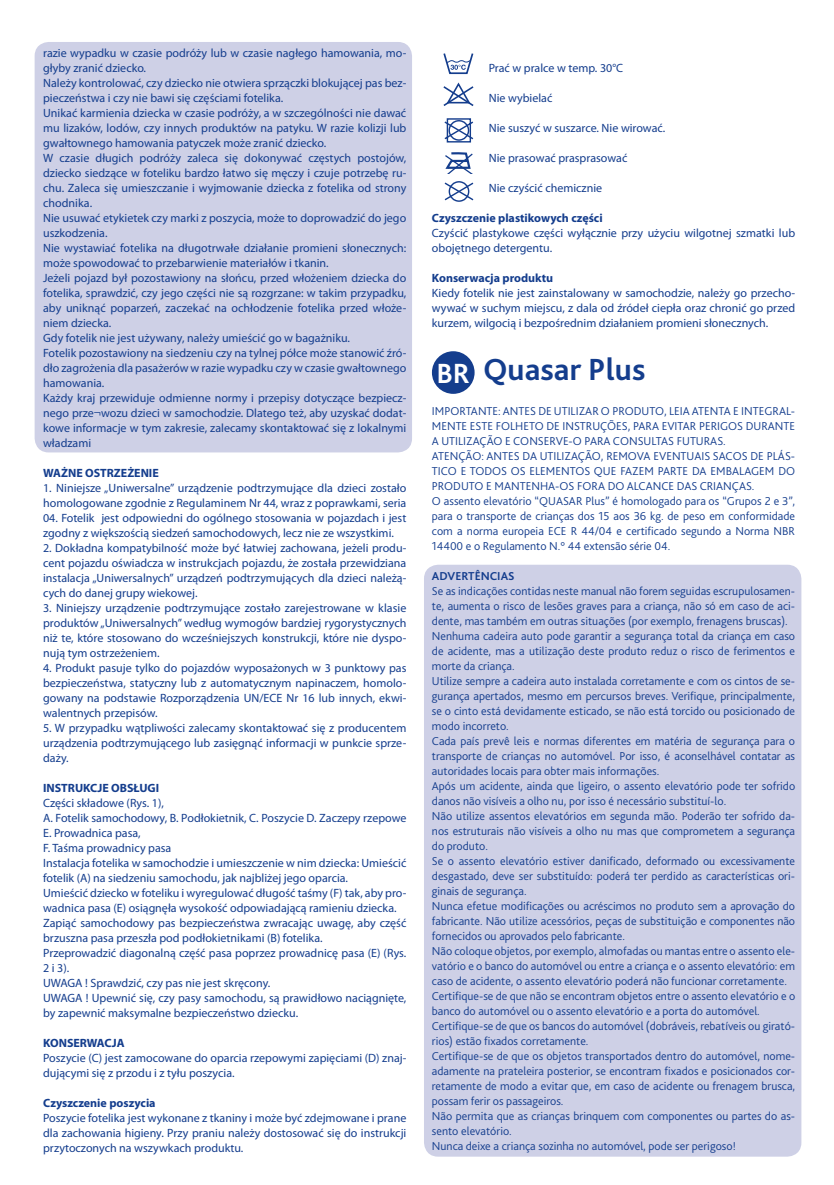
<style>
.page{position:relative;width:834px;height:1185px;background:#fff}
.page>*{position:absolute;margin:0;border:0;box-sizing:border-box;transform-origin:0 0}
.t1{font:700 32px "Bliss 2";color:#143d8d}
.t2{font:12px/15px "Myriad Pro";color:#143d8d}
.t3{font:300 12px/15px "Bliss 2";color:#143d8d}
.t4{font:700 12px "Myriad Pro";color:#143d8d}
.t5{font:700 12px "Bliss 2";color:#143d8d}
</style>
<div class="page">
<div style="left:35px;top:42px;width:377px;height:410px;background:#ced0e6;border-radius:14px"></div>
<div style="left:424px;top:565px;width:377px;height:592px;background:#ced0e6;border-radius:14px"></div>
<svg style="left:443px;top:82px;width:31px;height:24px"></svg>
<svg style="left:445px;top:152px;width:28px;height:21px"></svg>
<svg style="left:444px;top:118px;width:30px;height:25px"></svg>
<svg style="left:444px;top:181px;width:30px;height:21px"></svg>
<svg style="left:443px;top:53px;width:31px;height:22px"></svg>
<div style="left:431px;top:351px;width:43px;height:43px;background:#143d8d;border-radius:50%"></div>
<p class="t2" style="left:43px;top:46px;width:364px">razie wypadku w czasie podróży lub w czasie nagłego hamowania, mo&shy;głyby zranić dziecko.<br>Należy kontrolować, czy dziecko nie otwiera sprzączki blokującej pas bez&shy;pieczeństwa i czy nie bawi się częściami fotelika.<br>Unikać karmienia dziecka w czasie podróży, a w szczególności nie dawać mu lizaków, lodów, czy innych produktów na patyku. W razie kolizji lub gwałtownego hamowania patyczek może zranić dziecko.<br>W czasie długich podróży zaleca się dokonywać częstych postojów, dziecko siedzące w foteliku bardzo łatwo się męczy i czuje potrzebę ru&shy;chu. Zaleca się umieszczanie i wyjmowanie dziecka z fotelika od strony chodnika.<br>Nie usuwać etykietek czy marki z poszycia, może to doprowadzić do jego uszkodzenia.<br>Nie wystawiać fotelika na długotrwałe działanie promieni słonecznych: może spowodować to przebarwienie materiałów i tkanin.<br>Jeżeli pojazd był pozostawiony na słońcu, przed włożeniem dziecka do fotelika, sprawdzić, czy jego części nie są rozgrzane: w takim przypadku, aby uniknąć poparzeń, zaczekać na ochłodzenie fotelika przed włoże&shy;niem dziecka.<br>Gdy fotelik nie jest używany, należy umieścić go w bagażniku.<br>Fotelik pozostawiony na siedzeniu czy na tylnej półce może stanowić źró&shy;dło zagrożenia dla pasażerów w razie wypadku czy w czasie gwałtownego hamowania.<br>Każdy kraj przewiduje odmienne normy i przepisy dotyczące bezpiecz&shy;nego prze¬wozu dzieci w samochodzie. Dlatego też, aby uzyskać dodat&shy;kowe informacje w tym zakresie, zalecamy skontaktować się z lokalnymi władzami</p>
<p class="t4" style="left:43px;top:465px;width:117px">WAŻNE OSTRZEŻENIE</p>
<p class="t2" style="left:43px;top:481px;width:364px">1. Niniejsze „Uniwersalne” urządzenie podtrzymujące dla dzieci zostało homologowane zgodnie z Regulaminem Nr 44, wraz z poprawkami, seria</p>
<p class="t2" style="left:43px;top:511px;width:364px">04. Fotelik jest odpowiedni do ogólnego stosowania w pojazdach i jest zgodny z większością siedzeń samochodowych, lecz nie ze wszystkimi.</p>
<p class="t2" style="left:43px;top:541px;width:364px;text-align:justify">2. Dokładna kompatybilność może być łatwiej zachowana, jeżeli produ&shy;cent pojazdu oświadcza w instrukcjach pojazdu, że została przewidziana instalacja „Uniwersalnych” urządzeń podtrzymujących dla dzieci należą&shy;cych do danej grupy wiekowej.</p>
<p class="t2" style="left:43px;top:601px;width:364px;text-align:justify">3. Niniejszy urządzenie podtrzymujące zostało zarejestrowane w klasie produktów „Uniwersalnych” według wymogów bardziej rygorystycznych niż te, które stosowano do wcześniejszych konstrukcji, które nie dyspo&shy;nują tym ostrzeżeniem.</p>
<p class="t2" style="left:43px;top:661px;width:364px;text-align:justify">4. Produkt pasuje tylko do pojazdów wyposażonych w 3 punktowy pas bezpieczeństwa, statyczny lub z automatycznym napinaczem, homolo&shy;gowany na podstawie Rozporządzenia UN/ECE Nr 16 lub innych, ekwi&shy;walentnych przepisów.</p>
<p class="t2" style="left:43px;top:721px;width:364px;text-align:justify">5. W przypadku wątpliwości zalecamy skontaktować się z producentem urządzenia podtrzymującego lub zasięgnąć informacji w punkcie sprze&shy;daży.</p>
<p class="t4" style="left:43px;top:780px;width:117px">INSTRUKCJE OBSŁUGI</p>
<p class="t2" style="left:43px;top:796px;width:364px">Części składowe (Rys. 1),<br>A. Fotelik samochodowy, B. Podłokietnik, C. Poszycie D. Zaczepy rzepowe E. Prowadnica pasa,<br>F. Taśma prowadnicy pasa<br>Instalacja fotelika w samochodzie i umieszczenie w nim dziecka: Umieścić fotelik (A) na siedzeniu samochodu, jak najbliżej jego oparcia.<br>Umieścić dziecko w foteliku i wyregulować długość taśmy (F) tak, aby pro&shy;wadnica pasa (E) osiągnęła wysokość odpowiadającą ramieniu dziecka.<br>Zapiąć samochodowy pas bezpieczeństwa zwracając uwagę, aby część brzuszna pasa przeszła pod podłokietnikami (B) fotelika.<br>Przeprowadzić diagonalną część pasa poprzez prowadnicę pasa (E) (Rys.<br>2 i 3).<br>UWAGA ! Sprawdzić, czy pas nie jest skręcony.<br>UWAGA ! Upewnić się, czy pasy samochodu, są prawidłowo naciągnięte, by zapewnić maksymalne bezpieczeństwo dziecku.</p>
<p class="t4" style="left:43px;top:1035px;width:83px">KONSERWACJA</p>
<p class="t2" style="left:43px;top:1051px;width:364px">Poszycie (C) jest zamocowane do oparcia rzepowymi zapięciami (D) znaj&shy;dującymi się z przodu i z tyłu poszycia.</p>
<p class="t4" style="left:43px;top:1095px;width:114px">Czyszczenie poszycia</p>
<p class="t2" style="left:43px;top:1111px;width:364px;text-align:justify">Poszycie fotelika jest wykonane z tkaniny i może być zdejmowane i prane dla zachowania higieny. Przy praniu należy dostosować się do instrukcji przytoczonych na wszywkach produktu.</p>
<p class="t2" style="left:488px;top:61px;width:136px">Prać w pralce w temp. 30°C</p>
<p class="t2" style="left:488px;top:91px;width:65px">Nie wybielać</p>
<p class="t2" style="left:488px;top:121px;width:178px">Nie suszyć w suszarce. Nie wirować.</p>
<p class="t2" style="left:488px;top:151px;width:140px">Nie prasować prasprasować</p>
<p class="t2" style="left:488px;top:181px;width:115px">Nie czyścić chemicznie</p>
<p class="t4" style="left:431px;top:210px;width:172px">Czyszczenie plastikowych części</p>
<p class="t2" style="left:431px;top:226px;width:364px">Czyścić plastykowe części wyłącznie przy użyciu wilgotnej szmatki lub obojętnego detergentu.</p>
<p class="t4" style="left:431px;top:270px;width:123px">Konserwacja produktu</p>
<p class="t2" style="left:431px;top:286px;width:364px;text-align:justify">Kiedy fotelik nie jest zainstalowany w samochodzie, należy go przecho&shy;wywać w suchym miejscu, z dala od źródeł ciepła oraz chronić go przed kurzem, wilgocią i bezpośrednim działaniem promieni słonecznych.</p>
<h1 class="t1" style="left:436px;top:357px;width:210px"><sub>BR</sub> Quasar Plus</h1>
<p class="t3" style="left:431px;top:405px;width:364px">IMPORTANTE: ANTES DE UTILIZAR O PRODUTO, LEIA ATENTA E INTEGRAL-MENTE ESTE FOLHETO DE INSTRUÇÕES, PARA EVITAR PERIGOS DURANTE A UTILIZAÇÃO E CONSERVE-O PARA CONSULTAS FUTURAS.<br>ATENÇÃO: ANTES DA UTILIZAÇÃO, REMOVA EVENTUAIS SACOS DE PLÁS-TICO E TODOS OS ELEMENTOS QUE FAZEM PARTE DA EMBALAGEM DO PRODUTO E MANTENHA-OS FORA DO ALCANCE DAS CRIANÇAS.<br>O assento elevatório “QUASAR Plus” é homologado para os “Grupos 2 e 3”, para o transporte de crianças dos 15 aos 36 kg. de peso em conformidade com a norma europeia ECE R 44/04 e certificado segundo a Norma NBR 14400 e o Regulamento N.° 44 extensão série 04.</p>
<p class="t5" style="left:431px;top:571px;width:84px">ADVERTÊNCIAS</p>
<p class="t3" style="left:431px;top:585px;width:364px">Se as indicações contidas neste manual não forem seguidas escrupulosamen&shy;te, aumenta o risco de lesões graves para a criança, não só em caso de aci&shy;dente, mas também em outras situações (por exemplo, frenagens bruscas).<br>Nenhuma cadeira auto pode garantir a segurança total da criança em caso de acidente, mas a utilização deste produto reduz o risco de ferimentos e morte da criança.<br>Utilize sempre a cadeira auto instalada corretamente e com os cintos de se&shy;gurança apertados, mesmo em percursos breves. Verifique, principalmente, se o cinto está devidamente esticado, se não está torcido ou posicionado de modo incorreto.<br>Cada país prevê leis e normas diferentes em matéria de segurança para o transporte de crianças no automóvel. Por isso, é aconselhável contatar as autoridades locais para obter mais informações.<br>Após um acidente, ainda que ligeiro, o assento elevatório pode ter sofrido danos não visíveis a olho nu, por isso é necessário substituí-lo.<br>Não utilize assentos elevatórios em segunda mão. Poderão ter sofrido da&shy;nos estruturais não visíveis a olho nu mas que comprometem a segurança do produto.<br>Se o assento elevatório estiver danificado, deformado ou excessivamente desgastado, deve ser substituído: poderá ter perdido as características ori&shy;ginais de segurança.<br>Nunca efetue modificações ou acréscimos no produto sem a aprovação do fabricante. Não utilize acessórios, peças de substituição e componentes não fornecidos ou aprovados pelo fabricante.<br>Não coloque objetos, por exemplo, almofadas ou mantas entre o assento ele&shy;vatório e o banco do automóvel ou entre a criança e o assento elevatório: em caso de acidente, o assento elevatório poderá não funcionar corretamente.<br>Certifique-se de que não se encontram objetos entre o assento elevatório e o banco do automóvel ou o assento elevatório e a porta do automóvel.<br>Certifique-se de que os bancos do automóvel (dobráveis, rebatíveis ou girató&shy;rios) estão fixados corretamente.<br>Certifique-se de que os objetos transportados dentro do automóvel, nome&shy;adamente na prateleira posterior, se encontram fixados e posicionados cor&shy;retamente de modo a evitar que, em caso de acidente ou frenagem brusca, possam ferir os passageiros.<br>Não permita que as crianças brinquem com componentes ou partes do as&shy;sento elevatório.<br>Nunca deixe a criança sozinha no automóvel, pode ser perigoso!</p>
</div>
